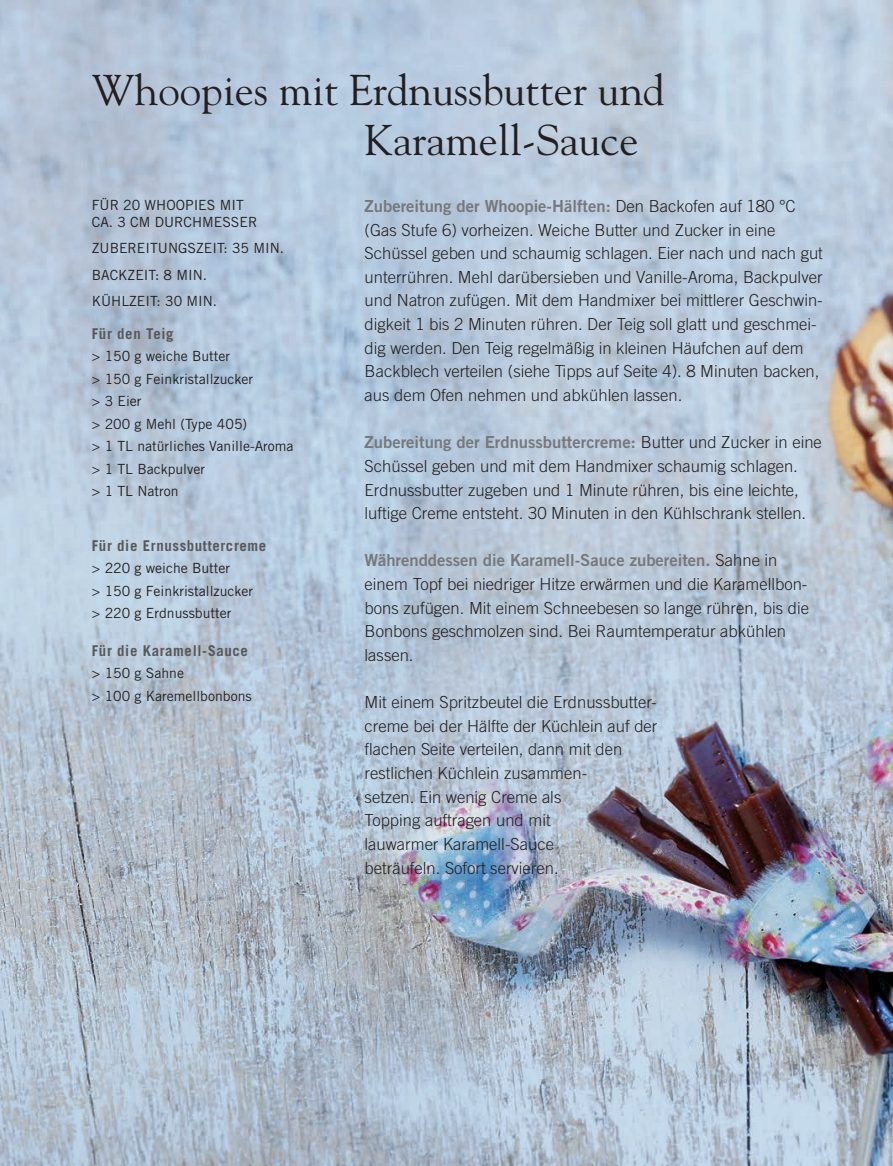
<style>
.page{position:relative;width:893px;height:1166px;background:#fff}
.page>*{position:absolute;margin:0;border:0;box-sizing:border-box;transform-origin:0 0}
.t1{font:42.88px/49.9px "Goudy Std";color:#231f20}
.t2{font:300 16.62px/23.6px "Trade Gothic LT Std";color:#231f20}
.t3{font:700 14.88px "Trade Gothic LT Std";letter-spacing:.04em;color:#57585a}
.t4{font:14px/22.4px "Trade Gothic LT Std";color:#231f20}
.s1{font-family:"Trade Gothic LT Std Bd 2";font-weight:400;color:#76787b}
</style>
<div class="page">
<img style="left:0;top:0;width:893px;height:1166px">
<p class="t1" style="left:365px;top:65px;width:301px;text-indent:-273px">Whoopies mit Erdnussbutter und<br>Karamell-Sauce</p>
<p class="t4" style="left:92px;top:197px;width:167px;line-height:16.6px">FÜR 20 WHOOPIES MIT<br>CA. 3 CM DURCHMESSER</p>
<p class="t4" style="left:92px;top:235px;width:194px;line-height:26.6px">ZUBEREITUNGSZEIT: 35 MIN.<br>BACKZEIT: 8 MIN.<br>KÜHLZEIT: 30 MIN.</p>
<p class="t3" style="left:92px;top:324px;width:83px">Für den Teig</p>
<p class="t4" style="left:92px;top:345px;width:203px">&gt; 150 g weiche Butter<br>&gt; 150 g Feinkristallzucker<br>&gt; 3 Eier<br>&gt; 200 g Mehl (Type 405)<br>&gt; 1 TL natürliches Vanille-Aroma &gt; 1 TL Backpulver<br>&gt; 1 TL Natron</p>
<p class="t3" style="left:92px;top:536px;width:176px">Für die Ernussbuttercreme</p>
<p class="t4" style="left:92px;top:557px;width:163px">&gt; 220 g weiche Butter<br>&gt; 150 g Feinkristallzucker &gt; 220 g Erdnussbutter</p>
<p class="t3" style="left:92px;top:641px;width:158px">Für die Karamell-Sauce</p>
<p class="t4" style="left:92px;top:662px;width:161px">&gt; 150 g Sahne<br>&gt; 100 g Karemellbonbons</p>
<p class="t2" style="left:365px;top:194px;width:460px"><span class="s1">Zubereitung der Whoopie-Hälften:</span> Den Backofen auf 180 °C (Gas Stufe 6) vorheizen. Weiche Butter und Zucker in eine Schüssel geben und schaumig schlagen. Eier nach und nach gut unterrühren. Mehl darübersieben und Vanille-Aroma, Backpulver und Natron zufügen. Mit dem Handmixer bei mittlerer Geschwin&shy;digkeit 1 bis 2 Minuten rühren. Der Teig soll glatt und geschmei&shy;dig werden. Den Teig regelmäßig in kleinen Häufchen auf dem Backblech verteilen (siehe Tipps auf Seite 4). 8 Minuten backen, aus dem Ofen nehmen und abkühlen lassen.</p>
<p class="t2" style="left:365px;top:430px;width:459px"><span class="s1">Zubereitung der Erdnussbuttercreme:</span> Butter und Zucker in eine Schüssel geben und mit dem Handmixer schaumig schlagen.<br>Erdnussbutter zugeben und 1 Minute rühren, bis eine leichte, luftige Creme entsteht. 30 Minuten in den Kühlschrank stellen.</p>
<p class="t2" style="left:365px;top:548px;width:446px"><span class="s1">Währenddessen die Karamell-Sauce zubereiten.</span> Sahne in einem Topf bei niedriger Hitze erwärmen und die Karamellbon&shy;bons zufügen. Mit einem Schneebesen so lange rühren, bis die Bonbons geschmolzen sind. Bei Raumtemperatur abkühlen lassen.</p>
<p class="t2" style="left:365px;top:690px;width:294px">Mit einem Spritzbeutel die Erdnussbutter&shy;creme bei der Hälfte der Küchlein auf der flachen Seite verteilen, dann mit den restlichen Küchlein zusammen-<br>setzen. Ein wenig Creme als<br>Topping auftragen und mit<br>lauwarmer Karamell-Sauce<br>beträufeln. Sofort servieren.</p>
</div>
